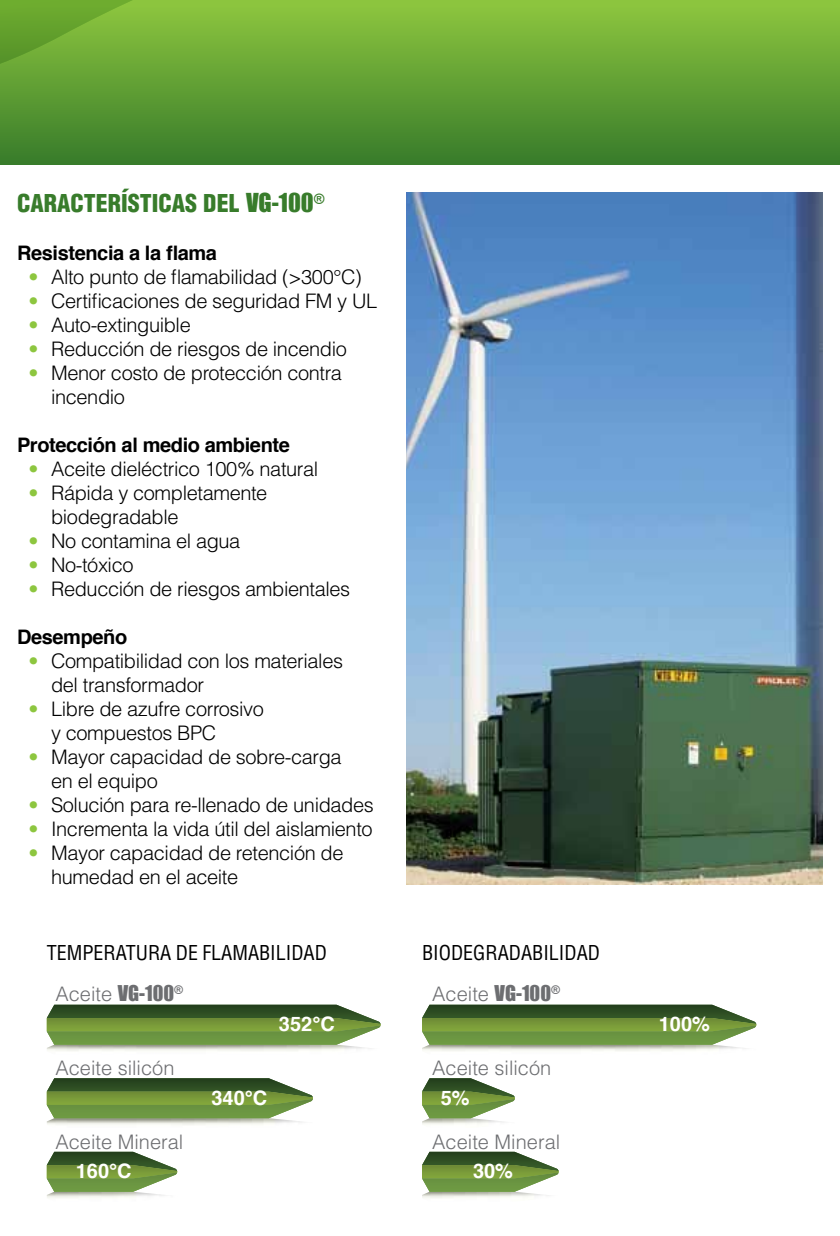
<style>
.page{position:relative;width:840px;height:1236px;background:#fff}
.page>*{position:absolute;margin:0;border:0;box-sizing:border-box;transform-origin:0 0}
.t1{font:900 condensed 24px "Helvetica";color:#387c2b}
.t2{font:300 20px/24px "Helvetica";letter-spacing:-.02em;color:#000}
.t3{font:300 20px "Helvetica";color:#6d6e71}
.t4{font:700 20px "Helvetica";letter-spacing:-.02em;color:#000}
.t5{font:condensed 20px "Helvetica";color:#000}
.t6{font:700 20px "Helvetica";color:#fff}
.s1{font-family:"Impact";font-weight:400;font-stretch:normal}
.s2{color:#8dc63f}
.s3{font-family:"Impact";font-weight:400}
</style>
<div class="page">
<div style="left:0;top:0;width:839px;height:164px;background:#387c2b"></div>
<img style="left:407px;top:193px;width:415px;height:691px">
<svg style="left:47px;top:1005px;width:324px;height:40px;background:#587b3f"></svg>
<img style="left:47px;top:1018px;width:333px;height:13px">
<img style="left:422px;top:1192px;width:127px;height:6px">
<svg style="left:422px;top:1152px;width:127px;height:40px"></svg>
<img style="left:422px;top:1165px;width:136px;height:13px">
<svg style="left:0;top:106px;width:839px;height:37px;fill:#4d8e2f"></svg>
<svg style="left:0;top:0;width:839px;height:106px;background:#71ad37"></svg>
<img style="left:47px;top:1192px;width:118px;height:6px">
<svg style="left:47px;top:1152px;width:120px;height:40px"></svg>
<img style="left:47px;top:1165px;width:130px;height:13px">
<svg style="left:422px;top:1005px;width:325px;height:40px;background:#587b40"></svg>
<img style="left:422px;top:1018px;width:333px;height:13px">
<img style="left:422px;top:1118px;width:82px;height:7px">
<svg style="left:422px;top:1105px;width:82px;height:13px"></svg>
<img style="left:422px;top:1078px;width:83px;height:14px">
<img style="left:422px;top:1092px;width:92px;height:13px">
<img style="left:47px;top:1118px;width:255px;height:7px">
<svg style="left:47px;top:1105px;width:255px;height:13px;background:#769d4f"></svg>
<img style="left:47px;top:1078px;width:256px;height:14px">
<img style="left:47px;top:1092px;width:266px;height:13px">
<p class="t1" style="left:17px;top:188px;width:309px">CARACTERÍSTICAS DEL <span class="s1">VG-100</span><sup>®</sup></p>
<p class="t4" style="left:17px;top:237px;width:201px">Resistencia a la flama</p>
<p class="t2" style="left:28px;top:264px;width:334px"><span class="s2">•</span> Alto punto de flamabilidad (&gt;300°C)</p>
<p class="t2" style="left:28px;top:288px;width:350px"><span class="s2">•</span> Certificaciones de seguridad FM y UL</p>
<p class="t2" style="left:28px;top:312px;width:164px"><span class="s2">•</span> Auto-extinguible</p>
<p class="t2" style="left:28px;top:336px;width:320px"><span class="s2">•</span> Reducción de riesgos de incendio</p>
<p class="t2" style="left:51px;top:360px;width:292px;text-indent:-23px"><span class="s2">•</span> Menor costo de protección contra incendio</p>
<p class="t4" style="left:17px;top:429px;width:274px">Protección al medio ambiente</p>
<p class="t2" style="left:28px;top:456px;width:291px"><span class="s2">•</span> Aceite dieléctrico 100% natural</p>
<p class="t2" style="left:51px;top:480px;width:218px;text-indent:-23px"><span class="s2">•</span> Rápida y completamente biodegradable</p>
<p class="t2" style="left:28px;top:528px;width:213px"><span class="s2">•</span> No contamina el agua</p>
<p class="t2" style="left:28px;top:552px;width:107px"><span class="s2">•</span> No-tóxico</p>
<p class="t2" style="left:28px;top:576px;width:323px"><span class="s2">•</span> Reducción de riesgos ambientales</p>
<p class="t4" style="left:17px;top:621px;width:112px">Desempeño</p>
<p class="t2" style="left:51px;top:648px;width:293px;text-indent:-23px"><span class="s2">•</span> Compatibilidad con los materiales del transformador</p>
<p class="t2" style="left:51px;top:696px;width:214px;text-indent:-23px"><span class="s2">•</span> Libre de azufre corrosivo y compuestos BPC</p>
<p class="t2" style="left:51px;top:744px;width:292px;text-indent:-23px"><span class="s2">•</span> Mayor capacidad de sobre-carga en el equipo</p>
<p class="t2" style="left:28px;top:792px;width:347px"><span class="s2">•</span> Solución para re-llenado de unidades</p>
<p class="t2" style="left:28px;top:816px;width:345px"><span class="s2">•</span> Incrementa la vida útil del aislamiento</p>
<p class="t2" style="left:51px;top:840px;width:294px;text-indent:-23px"><span class="s2">•</span> Mayor capacidad de retención de humedad en el aceite</p>
<p class="t5" style="left:47px;top:940px;width:281px">TEMPERATURA DE FLAMABILIDAD</p>
<p class="t5" style="left:422px;top:940px;width:179px">BIODEGRADABILIDAD</p>
<p class="t3" style="left:55px;top:981px;width:129px">Aceite <span class="s3">VG-100</span><sup>®</sup></p>
<p class="t3" style="left:432px;top:981px;width:129px">Aceite <span class="s3">VG-100</span><sup>®</sup></p>
<p class="t6" style="left:279px;top:1007px;width:57px">352°C</p>
<p class="t3" style="left:55px;top:1055px;width:120px">Aceite silicón</p>
<p class="t3" style="left:432px;top:1055px;width:120px">Aceite silicón</p>
<p class="t6" style="left:211px;top:1082px;width:57px">340°C</p>
<p class="t6" style="left:440px;top:1082px;width:30px">5%</p>
<p class="t3" style="left:55px;top:1129px;width:129px">Aceite Mineral</p>
<p class="t3" style="left:432px;top:1129px;width:129px">Aceite Mineral</p>
<p class="t6" style="left:76px;top:1155px;width:57px">160°C</p>
<p class="t6" style="left:473px;top:1155px;width:42px">30%</p>
<p class="t6" style="left:658px;top:1008px;width:53px">100%</p>
</div>
